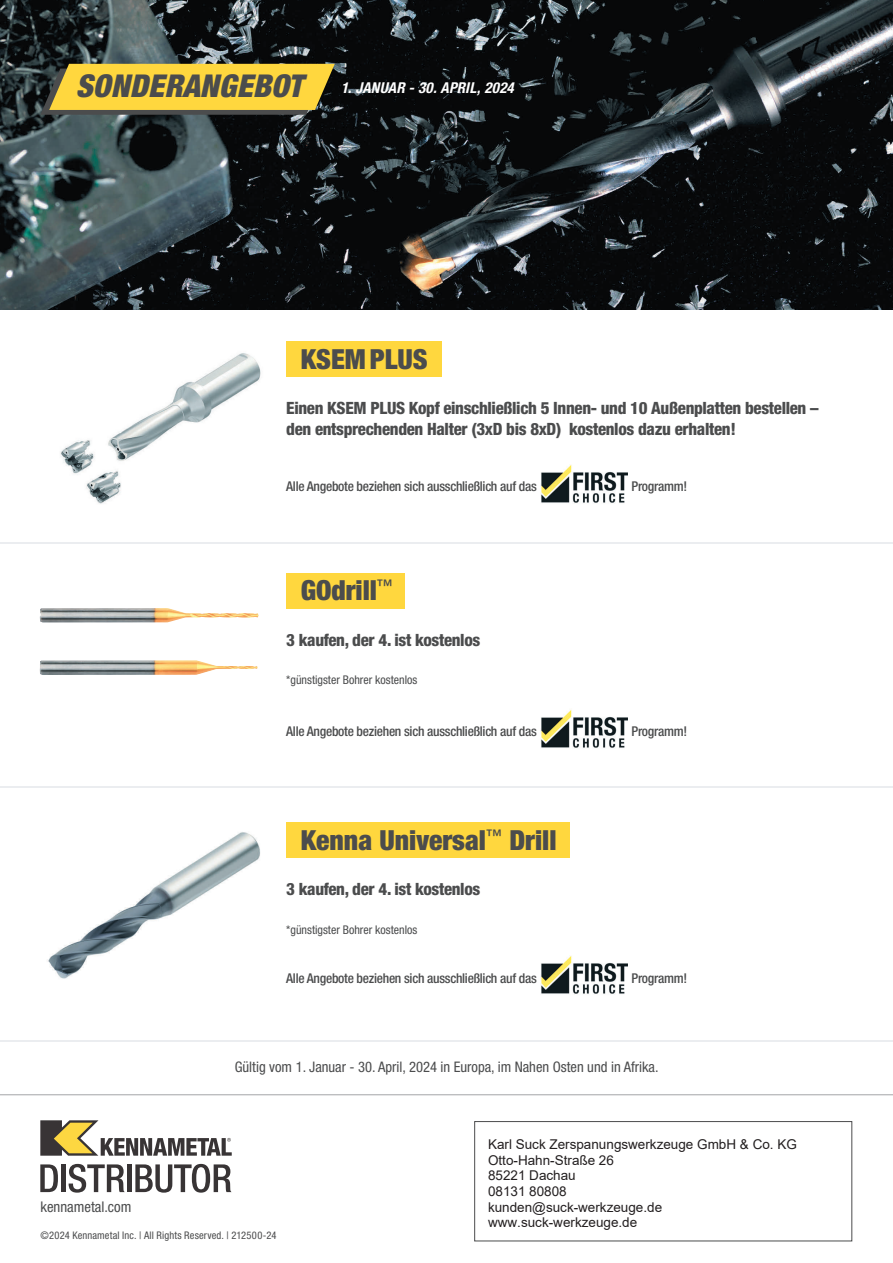
<style>
.page{position:relative;width:893px;height:1263px;background:#fff}
.page>*{position:absolute;margin:0;border:0;box-sizing:border-box;transform-origin:0 0}
.t1{font:900 condensed 27.75px "Helvetica Neue LT Std";color:#4b4c4d}
.t2{font:800 condensed 16.95px/20.4px "Helvetica Neue LT Std";letter-spacing:-.02em;color:#4b4c4d}
.t3{font:italic 700 condensed 15px "Helvetica Neue LT Std";letter-spacing:.01em;color:#fff}
.t4{font:condensed 14.7px "Helvetica Neue LT Std";color:#4b4c4d}
.t5{font:condensed 14.55px "Helvetica Neue LT Std";color:#4b4c4d}
.t6{font:500 condensed 13.5px "Helvetica Neue LT Std";letter-spacing:-.02em;color:#4b4c4d}
.t7{font:13.5px/15.6px "Arial";color:#231f20}
.t8{font:condensed 12px "Helvetica Neue LT Std";color:#4b4c4d}
.t9{font:condensed 10.5px "Helvetica Neue LT Std";letter-spacing:.015em;color:#4b4c4d}
.s1{font-weight:900;font-size:31.5px;color:#4b4c4d}
</style>
<div class="page">
<hr style="left:0;top:542px;width:893px;height:1px;background:#ebedf0">
<hr style="left:0;top:787px;width:893px;height:1px;background:#ebedf0">
<hr style="left:0;top:1040px;width:893px;height:1px;background:#ebedf0">
<img style="left:0;top:0;width:893px;height:309px">
<div style="left:286px;top:573px;width:119px;height:35px;background:#ffd73e"></div>
<div style="left:286px;top:342px;width:156px;height:35px;background:#ffd73e"></div>
<div style="left:286px;top:822px;width:283px;height:36px;background:#ffd73e"></div>
<svg style="left:40px;top:64px;width:295px;height:51px;background:#d9b93d"></svg>
<img style="left:60px;top:353px;width:201px;height:151px">
<img style="left:40px;top:608px;width:219px;height:14px">
<img style="left:40px;top:660px;width:218px;height:15px">
<img style="left:48px;top:832px;width:212px;height:147px">
<img style="left:541px;top:465px;width:87px;height:39px">
<img style="left:541px;top:710px;width:87px;height:39px">
<img style="left:541px;top:956px;width:87px;height:39px">
<svg style="left:0;top:1094px;width:893px;height:148px"></svg>
<div style="left:475px;top:1122px;width:377px;height:119px;background:#fff"></div>
<div style="left:474px;top:1121px;width:378px;height:120px;border:1px solid #4b4c4d"></div>
<svg style="left:40px;top:1120px;width:192px;height:36px"></svg>
<svg style="left:40px;top:1164px;width:18px;height:28px"></svg>
<div style="left:61px;top:1164px;width:5px;height:28px;background:#383435"></div>
<svg style="left:69px;top:1164px;width:56px;height:29px"></svg>
<hr style="left:127px;top:1164px;width:4px;height:28px;background:#383435">
<svg style="left:135px;top:1164px;width:97px;height:29px"></svg>
<p class="t3" style="left:76px;top:79px;width:439px"><span class="s1">SONDERANGEBOT</span> 1. JANUAR - 30. APRIL, 2024</p>
<h1 class="t1" style="left:301px;top:343px;width:128px">KSEM PLUS</h1>
<p class="t2" style="left:286px;top:398px;width:534px">Einen KSEM PLUS Kopf einschließlich 5 Innen- und 10 Außenplatten bestellen – den entsprechenden Halter (3xD bis 8xD) kostenlos dazu erhalten!</p>
<p class="t6" style="left:286px;top:481px;width:252px">Alle Angebote beziehen sich ausschließlich auf das</p>
<p class="t6" style="left:631px;top:481px;width:57px">Programm!</p>
<h1 class="t1" style="left:301px;top:575px;width:94px">GOdrill<sup>™</sup></h1>
<p class="t2" style="left:286px;top:630px;width:196px">3 kaufen, der 4. ist kostenlos</p>
<p class="t8" style="left:286px;top:676px;width:133px">*günstigster Bohrer kostenlos</p>
<p class="t6" style="left:286px;top:726px;width:252px">Alle Angebote beziehen sich ausschließlich auf das</p>
<p class="t6" style="left:631px;top:726px;width:57px">Programm!</p>
<h1 class="t1" style="left:301px;top:824px;width:257px">Kenna Universal<sup>™</sup> Drill</h1>
<p class="t2" style="left:286px;top:879px;width:196px">3 kaufen, der 4. ist kostenlos</p>
<p class="t8" style="left:286px;top:925px;width:133px">*günstigster Bohrer kostenlos</p>
<p class="t6" style="left:286px;top:973px;width:252px">Alle Angebote beziehen sich ausschließlich auf das</p>
<p class="t6" style="left:631px;top:973px;width:57px">Programm!</p>
<p class="t5" style="left:235px;top:1062px;width:425px">Gültig vom 1. Januar - 30. April, 2024 in Europa, im Nahen Osten und in Afrika.</p>
<p class="t4" style="left:40px;top:1202px;width:92px">kennametal.com</p>
<p class="t9" style="left:40px;top:1232px;width:237px">©2024 Kennametal Inc. | All Rights Reserved. | 212500-24</p>
<p class="t7" style="left:488px;top:1137px;width:310px">Karl Suck Zerspanungswerkzeuge GmbH &amp; Co. KG<br>Otto-Hahn-Straße 26<br>85221 Dachau<br>08131 80808<br>kunden@suck-werkzeuge.de www.suck-werkzeuge.de</p>
</div>
